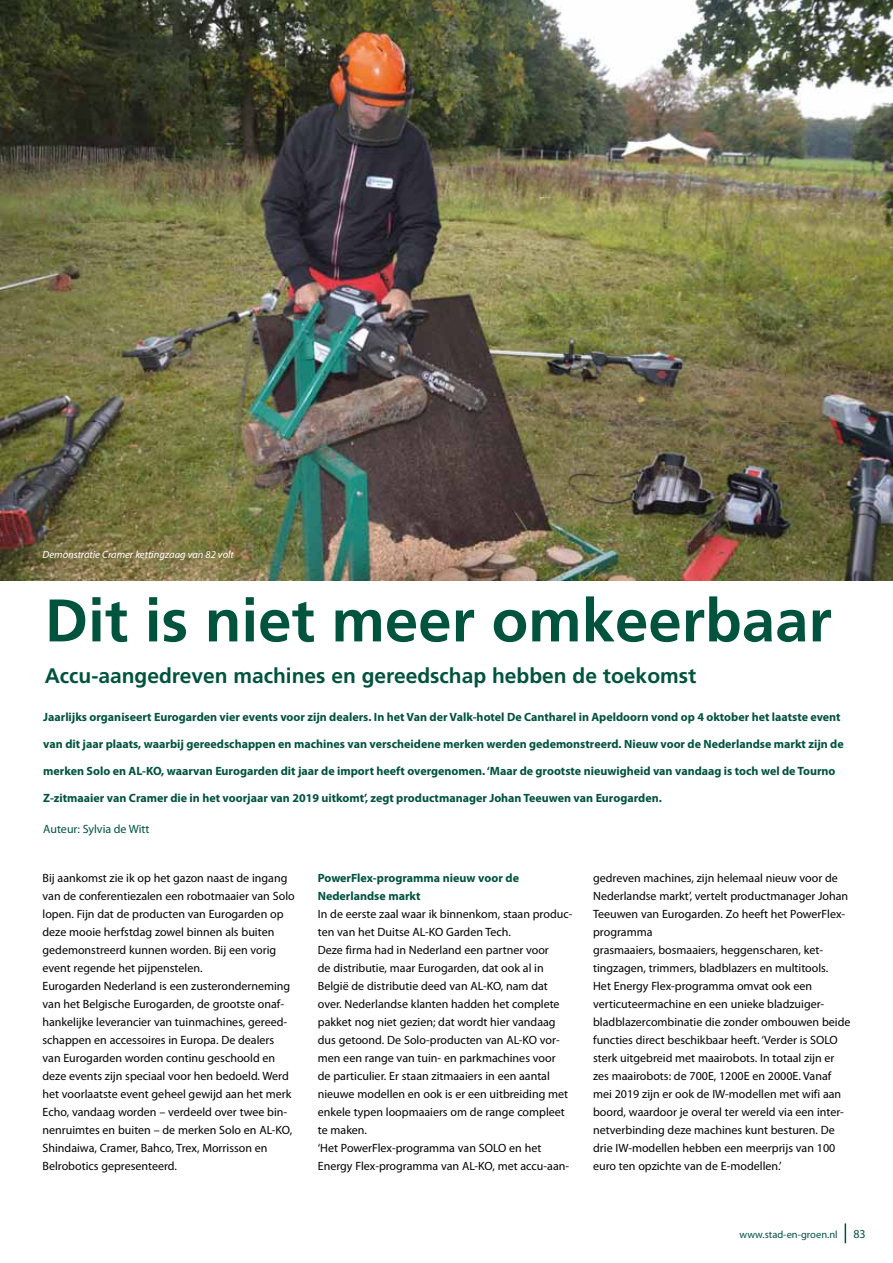
<style>
.page{position:relative;width:893px;height:1263px;background:#fff}
.page>*{position:absolute;margin:0;border:0;box-sizing:border-box;transform-origin:0 0}
.t1{font:700 60px "Frutiger";color:#00533d}
.t2{font:700 21px "Frutiger";color:#00533d}
.t3{font:12px/18px "Myriad Pro";color:#000}
.t4{font:700 12px/18px "Myriad Pro";color:#00533d}
.t5{font:12px "Myriad Pro";color:#00533d}
.t6{font:italic 10.5px "Myriad Pro";color:#fff}
.t7{font:10.5px "Myriad Pro";color:#00533d}
</style>
<div class="page">
<svg style="left:845px;top:1223px;width:1px;height:20px"></svg>
<img style="left:0;top:0;width:893px;height:580px">
<p class="t6" style="left:43px;top:548px;width:193px">Demonstratie Cramer kettingzaag van 82 volt</p>
<h1 class="t1" style="left:45px;top:585px;width:788px">Dit is niet meer omkeerbaar</h1>
<h2 class="t2" style="left:45px;top:664px;width:653px">Accu-aangedreven machines en gereedschap hebben de toekomst</h2>
<p class="t4" style="left:43px;top:708px;width:799px">Jaarlijks organiseert Eurogarden vier events voor zijn dealers. In het Van der Valk-hotel De Cantharel in Apeldoorn vond op 4 oktober het laatste event</p>
<p class="t4" style="left:43px;top:735px;width:802px">van dit jaar plaats, waarbij gereedschappen en machines van verscheidene merken werden gedemonstreerd. Nieuw voor de Nederlandse markt zijn de</p>
<p class="t4" style="left:43px;top:762px;width:794px">merken Solo en AL-KO, waarvan Eurogarden dit jaar de import heeft overgenomen. ‘Maar de grootste nieuwigheid van vandaag is toch wel de Tourno</p>
<p class="t4" style="left:43px;top:789px;width:620px">Z-zitmaaier van Cramer die in het voorjaar van 2019 uitkomt’, zegt productmanager Johan Teeuwen van Eurogarden.</p>
<p class="t5" style="left:43px;top:822px;width:108px">Auteur: Sylvia de Witt</p>
<p class="t3" style="left:43px;top:869px;width:254px">Bij aankomst zie ik op het gazon naast de ingang van de conferentiezalen een robotmaaier van Solo lopen. Fijn dat de producten van Eurogarden op deze mooie herfstdag zowel binnen als buiten gedemonstreerd kunnen worden. Bij een vorig event regende het pijpenstelen.<br>Eurogarden Nederland is een zusteronderneming van het Belgische Eurogarden, de grootste onaf&shy;hankelijke leverancier van tuinmachines, gereed&shy;schappen en accessoires in Europa. De dealers van Eurogarden worden continu geschoold en deze events zijn speciaal voor hen bedoeld. Werd het voorlaatste event geheel gewijd aan het merk Echo, vandaag worden – verdeeld over twee bin&shy;nenruimtes en buiten – de merken Solo en AL-KO, Shindaiwa, Cramer, Bahco, Trex, Morrisson en Belrobotics gepresenteerd.</p>
<p class="t4" style="left:318px;top:869px;width:203px">PowerFlex-programma nieuw voor de<br>Nederlandse markt</p>
<p class="t3" style="left:593px;top:869px;width:259px">gedreven machines, zijn helemaal nieuw voor de Nederlandse markt’, vertelt productmanager Johan Teeuwen van Eurogarden. Zo heeft het PowerFlex&shy;programma<br>grasmaaiers, bosmaaiers, heggenscharen, ket&shy;tingzagen, trimmers, bladblazers en multitools.<br>Het Energy Flex-programma omvat ook een verticuteermachine en een unieke bladzuiger&shy;bladblazercombinatie die zonder ombouwen beide functies direct beschikbaar heeft. ‘Verder is SOLO sterk uitgebreid met maairobots. In totaal zijn er zes maairobots: de 700E, 1200E en 2000E. Vanaf mei 2019 zijn er ook de IW-modellen met wifi aan boord, waardoor je overal ter wereld via een inter&shy;netverbinding deze machines kunt besturen. De drie IW-modellen hebben een meerprijs van 100 euro ten opzichte van de E-modellen.’</p>
<p class="t3" style="left:318px;top:905px;width:256px">In de eerste zaal waar ik binnenkom, staan produc&shy;ten van het Duitse AL-KO Garden Tech.<br>Deze firma had in Nederland een partner voor<br>de distributie, maar Eurogarden, dat ook al in België de distributie deed van AL-KO, nam dat over. Nederlandse klanten hadden het complete pakket nog niet gezien; dat wordt hier vandaag dus getoond. De Solo-producten van AL-KO vor&shy;men een range van tuin- en parkmachines voor<br>de particulier. Er staan zitmaaiers in een aantal nieuwe modellen en ook is er een uitbreiding met enkele typen loopmaaiers om de range compleet te maken.<br>‘Het PowerFlex-programma van SOLO en het Energy Flex-programma van AL-KO, met accu-aan-</p>
<p class="t7" style="left:739px;top:1228px;width:100px">www.stad-en-groen.nl</p>
<p class="t5" style="left:853px;top:1226px;width:14px">83</p>
</div>
